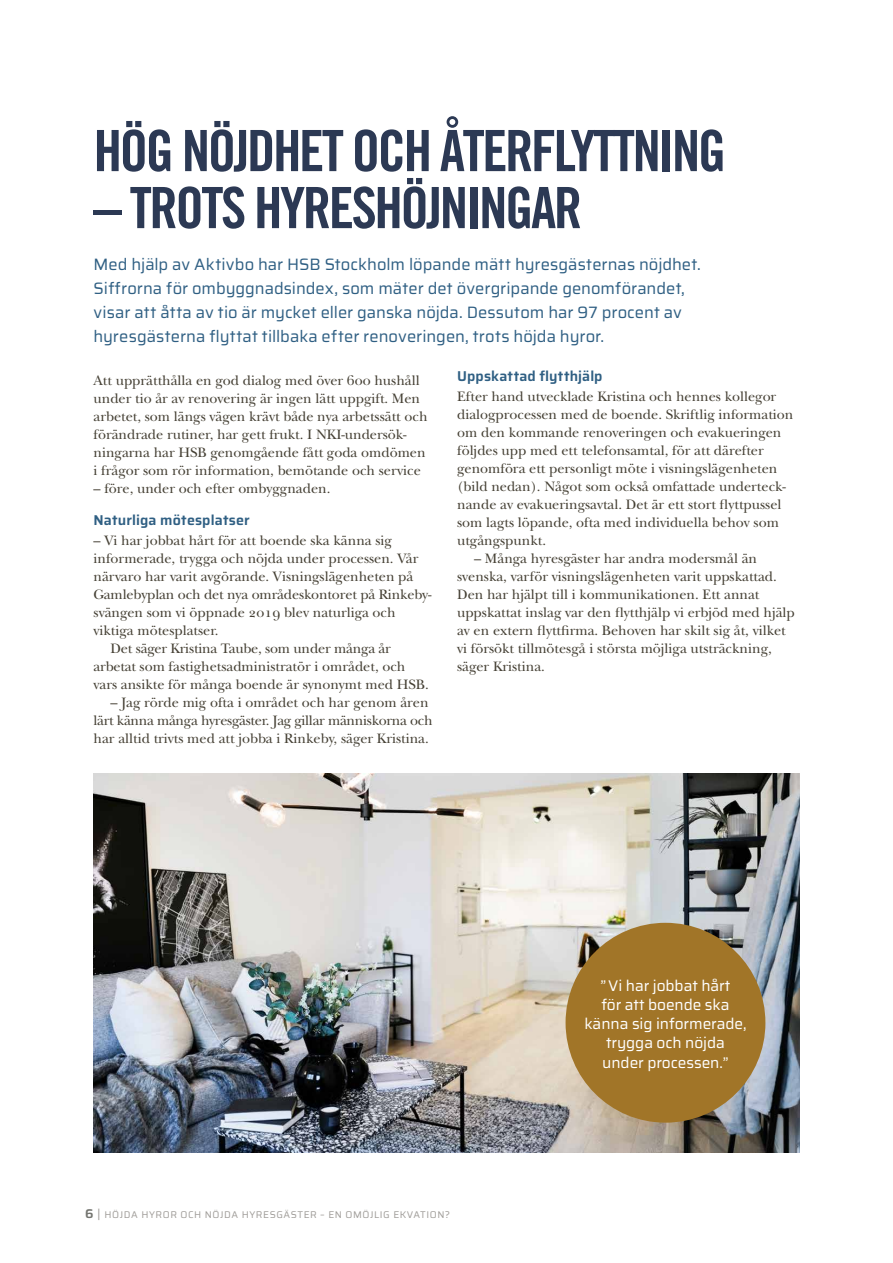
<style>
.page{position:relative;width:893px;height:1263px;background:#fff}
.page>*{position:absolute;margin:0;border:0;box-sizing:border-box;transform-origin:0 0}
.t1{font:57px "Trade Gothic Bold Cond Twenty";letter-spacing:-.045em;color:#2c3954}
.t2{font:16.5px/24px "Saira";color:#2f5f83}
.t3{font:15.45px/19.2px "Saira";letter-spacing:-.005em;color:#fff;text-align:center}
.t4{font:14.25px/18px "New Baskerville Std";color:#454034}
.t5{font:600 14.25px "Saira";letter-spacing:.005em;color:#2f5f83}
.t6{font:9.75px "Saira";letter-spacing:.06em;color:#a09d99}
.s1{font-weight:600;font-size:12.75px;color:#747570}
.s2{font-size:12.75px}
</style>
<div class="page">
<img style="left:94px;top:774px;width:705px;height:378px">
<div style="left:566px;top:923px;width:199px;height:200px;background:#a17528;border-radius:50%"></div>
<h1 class="t1" style="left:94px;top:116px;width:634px">HÖG NÖJDHET OCH ÅTERFLYTTNING</h1>
<h1 class="t1" style="left:94px;top:173px;width:490px">– TROTS HYRESHÖJNINGAR</h1>
<p class="t2" style="left:94px;top:252px;width:609px">Med hjälp av Aktivbo har HSB Stockholm löpande mätt hyresgästernas nöjdhet.<br>Siffrorna för ombyggnadsindex, som mäter det övergripande genomförandet, visar att åtta av tio är mycket eller ganska nöjda. Dessutom har 97 procent av hyresgästerna flyttat tillbaka efter renoveringen, trots höjda hyror.</p>
<p class="t4" style="left:94px;top:371px;width:336px">Att upprätthålla en god dialog med över 600 hushåll under tio år av renovering är ingen lätt uppgift. Men arbetet, som längs vägen krävt både nya arbetssätt och förändrade rutiner, har gett frukt. I NKI-undersök&shy;ningarna har HSB genomgående fått goda omdömen i frågor som rör information, bemötande och service</p>
<p class="t4" style="left:94px;top:479px;width:238px">– före, under och efter ombyggnaden.</p>
<p class="t5" style="left:94px;top:509px;width:158px">Naturliga mötesplatser</p>
<p class="t4" style="left:94px;top:532px;width:300px">– Vi har jobbat hårt för att boende ska känna sig</p>
<p class="t4" style="left:94px;top:550px;width:326px">informerade, trygga och nöjda under processen. Vår</p>
<p class="t4" style="left:94px;top:568px;width:321px">närvaro har varit avgörande. Visningslägenheten på</p>
<p class="t4" style="left:94px;top:586px;width:340px">Gamlebyplan och det nya områdeskontoret på Rinkeby-</p>
<p class="t4" style="left:94px;top:604px;width:304px">svängen som vi öppnade 2019 blev naturliga och</p>
<p class="t4" style="left:94px;top:622px;width:127px">viktiga mötesplatser.</p>
<p class="t4" style="left:111px;top:640px;width:282px">Det säger Kristina Taube, som under många år</p>
<p class="t4" style="left:94px;top:658px;width:313px">arbetat som fastighetsadministratör i området, och</p>
<p class="t4" style="left:94px;top:676px;width:337px">vars ansikte för många boende är synonymt med HSB.</p>
<p class="t4" style="left:94px;top:694px;width:341px;text-indent:17px">– Jag rörde mig ofta i området och har genom åren lärt känna många hyresgäster. Jag gillar människorna och har alltid trivts med att jobba i Rinkeby, säger Kristina.</p>
<p class="t5" style="left:457px;top:365px;width:147px">Uppskattad flytthjälp</p>
<p class="t4" style="left:457px;top:388px;width:338px">Efter hand utvecklade Kristina och hennes kollegor dialogprocessen med de boende. Skriftlig information om den kommande renoveringen och evakueringen följdes upp med ett telefonsamtal, för att därefter genomföra ett personligt möte i visningslägenheten (bild nedan). Något som också omfattade underteck&shy;nande av evakueringsavtal. Det är ett stort flyttpussel som lagts löpande, ofta med individuella behov som utgångspunkt.</p>
<p class="t4" style="left:457px;top:550px;width:339px;text-indent:17px">– Många hyresgäster har andra modersmål än svenska, varför visningslägenheten varit uppskattad.<br>Den har hjälpt till i kommunikationen. Ett annat uppskattat inslag var den flytthjälp vi erbjöd med hjälp av en extern flyttfirma. Behoven har skilt sig åt, vilket vi försökt tillmötesgå i största möjliga utsträckning, säger Kristina.</p>
<p class="t6" style="left:85px;top:1207px;width:366px"><span class="s1">6</span> <span class="s2">|</span> HÖJDA HYROR OCH NÖJDA HYRESGÄSTER – EN OMÖJLIG EKVATION?</p>
<p class="t3" style="left:584px;top:975px;width:164px">”Vi har jobbat hårt<br>för att boende ska känna sig informerade, trygga och nöjda under processen.”</p>
</div>
